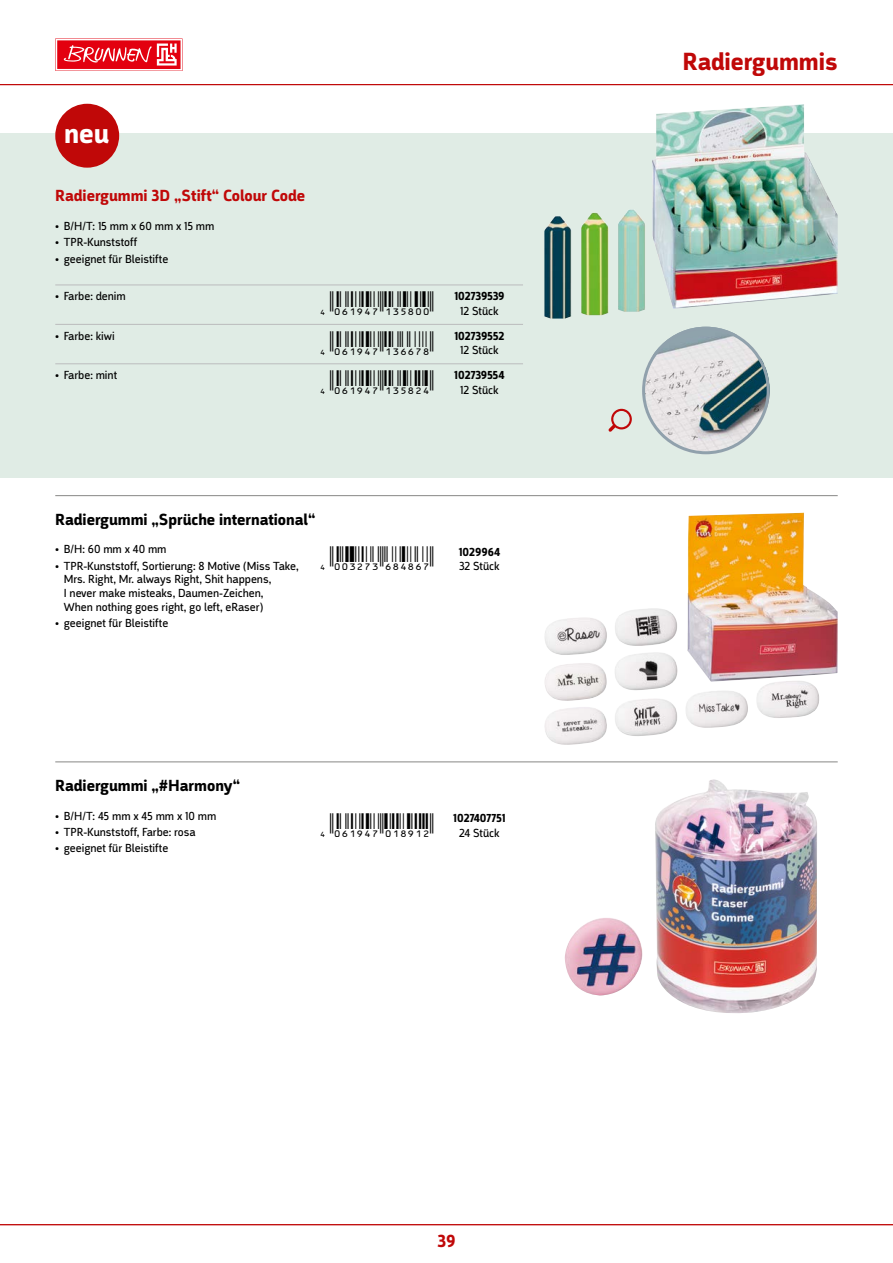
<style>
.page{position:relative;width:893px;height:1263px;background:#fff}
.page>*{position:absolute;margin:0;border:0;box-sizing:border-box;transform-origin:0 0}
.t1{font:700 28.95px "Argumentum";color:#fff}
.t2{font:700 25.5px "Argumentum";color:#c00808}
.t3{font:18px "ID Automation UPCEANXXS";color:#000}
.t4{font:700 18px "Argumentum";color:#c00808}
.t5{font:700 16.5px "Argumentum";color:#000}
.t6{font:700 16.5px "Argumentum";color:#c00808}
.t7{font:12px/14px "Argumentum";color:#000}
.t8{font:700 12px "Argumentum";color:#000}
</style>
<div class="page">
<div style="left:55px;top:38px;width:127px;height:33px;background:#f18b92"></div>
<div style="left:56px;top:39px;width:126px;height:32px;background:#fff"></div>
<div style="left:57px;top:40px;width:124px;height:29px;background:#e3000f"></div>
<svg style="left:64px;top:44px;width:113px;height:22px"></svg>
<div style="left:0;top:134px;width:893px;height:343px;background:#e0ece5"></div>
<hr style="left:0;top:84px;width:893px;height:1px;background:#c00808">
<hr style="left:0;top:1224px;width:893px;height:1px;background:#c00808">
<div style="left:55px;top:104px;width:64px;height:64px;background:#c00808;border-radius:50%"></div>
<hr style="left:55px;top:285px;width:468px;height:1px;background:#bbbcbd">
<hr style="left:55px;top:324px;width:468px;height:1px;background:#bbbcbd">
<hr style="left:55px;top:364px;width:468px;height:1px;background:#bbbcbd">
<img style="left:544px;top:104px;width:294px;height:215px">
<img style="left:545px;top:513px;width:293px;height:177px">
<hr style="left:55px;top:761px;width:783px;height:1px;background:#878786">
<img style="left:565px;top:779px;width:252px;height:234px">
<img style="left:642px;top:327px;width:128px;height:127px;border-radius:64px">
<div style="left:642px;top:327px;width:128px;height:127px;border:3px solid #90a1ac;border-radius:50%"></div>
<svg style="left:608px;top:409px;width:24px;height:23px"></svg>
<hr style="left:55px;top:495px;width:783px;height:1px;background:#878786">
<h1 class="t1" style="left:64px;top:115px;width:46px">neu</h1>
<h3 class="t6" style="left:55px;top:186px;width:251px">Radiergummi 3D „Stift“ Colour Code</h3>
<p class="t7" style="left:55px;top:220px;width:161px">• B/H/T: 15 mm x 60 mm x 15 mm</p>
<p class="t7" style="left:55px;top:236px;width:83px">• TPR-Kunststoff</p>
<p class="t7" style="left:55px;top:252px;width:114px">• geeignet für Bleistifte</p>
<p class="t7" style="left:55px;top:290px;width:72px">• Farbe: denim</p>
<h3 class="t3" style="left:315px;top:289px;width:191px">Y(0G19EH*LNPSKK( <sup>102739539</sup></h3>
<p class="t7" style="left:460px;top:304px;width:40px">12 Stück</p>
<p class="t7" style="left:55px;top:329px;width:61px">• Farbe: kiwi</p>
<h3 class="t3" style="left:315px;top:328px;width:191px">Y(0G19EH*LNQQRS( <sup>102739552</sup></h3>
<p class="t7" style="left:460px;top:343px;width:40px">12 Stück</p>
<p class="t7" style="left:55px;top:368px;width:63px">• Farbe: mint</p>
<h3 class="t3" style="left:315px;top:368px;width:191px">Y(0G19EH*LNPSMO( <sup>102739554</sup></h3>
<p class="t7" style="left:460px;top:383px;width:40px">12 Stück</p>
<h3 class="t5" style="left:55px;top:509px;width:262px">Radiergummi „Sprüche international“</h3>
<p class="t7" style="left:55px;top:543px;width:113px">• B/H: 60 mm x 40 mm</p>
<p class="t7" style="left:64px;top:559px;width:236px;text-indent:-9px">• TPR-Kunststoff, Sortierung: 8 Motive (Miss Take, Mrs. Right, Mr. always Right, Shit happens,<br>I never make misteaks, Daumen-Zeichen,<br>When nothing goes right, go left, eRaser)</p>
<p class="t7" style="left:55px;top:617px;width:114px">• geeignet für Bleistifte</p>
<h3 class="t3" style="left:315px;top:544px;width:120px">Y(0A32HD*QSOSQR(</h3>
<p class="t8" style="left:459px;top:544px;width:43px">1029964</p>
<p class="t7" style="left:459px;top:559px;width:42px">32 Stück</p>
<h3 class="t5" style="left:55px;top:776px;width:186px">Radiergummi „#Harmony“</h3>
<p class="t7" style="left:55px;top:809px;width:163px">• B/H/T: 45 mm x 45 mm x 10 mm</p>
<p class="t7" style="left:55px;top:825px;width:142px">• TPR-Kunststoff, Farbe: rosa</p>
<p class="t7" style="left:55px;top:841px;width:114px">• geeignet für Bleistifte</p>
<h3 class="t3" style="left:315px;top:811px;width:192px">Y(0G19EH*KLSTLM( <sup>1027407751</sup></h3>
<p class="t7" style="left:459px;top:826px;width:42px">24 Stück</p>
<h3 class="t4" style="left:437px;top:1230px;width:20px">39</h3>
<h2 class="t2" style="left:682px;top:46px;width:157px">Radiergummis</h2>
</div>
